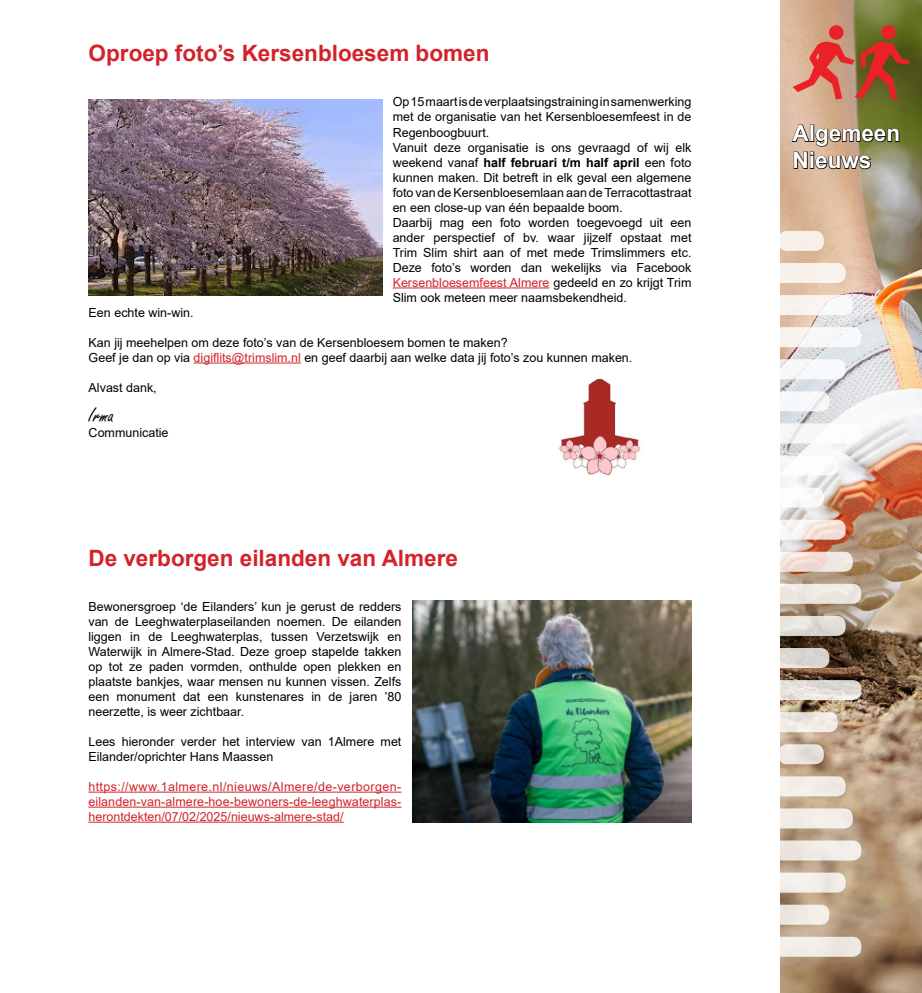
<style>
.page{position:relative;width:922px;height:993px;background:#fff}
.page>*{position:absolute;margin:0;border:0;box-sizing:border-box;transform-origin:0 0}
.t1{font:700 22.5px "Arial";color:#d2232a}
.t2{font:700 22.5px/27px "Arial";color:#fff}
.t3{font:22.5px "Freestyle Script";color:#000}
.t4{font:12.5px/15px "Arial";color:#000}
.t5{font:12.5px/15px "Arial";color:#d2232a;text-align:justify}
.s1{font-weight:700}
.s2{color:#d2232a}
</style>
<div class="page">
<hr style="left:392px;top:287px;width:157px;height:1px;background:#d2232a">
<hr style="left:194px;top:362px;width:107px;height:1px;background:#d2232a">
<img style="left:89px;top:100px;width:293px;height:195px">
<img style="left:558px;top:379px;width:83px;height:96px">
<hr style="left:88px;top:791px;width:313px;height:1px;background:#d2232a">
<hr style="left:88px;top:806px;width:313px;height:1px;background:#d2232a">
<hr style="left:88px;top:821px;width:255px;height:1px;background:#d2232a">
<img style="left:412px;top:600px;width:279px;height:222px">
<img style="left:780px;top:0;width:141px;height:992px">
<svg style="left:790px;top:123px;width:109px;height:47px;background:#8c7d60"></svg>
<svg style="left:792px;top:25px;width:117px;height:74px;background:#b46a4c"></svg>
<div style="left:740px;top:423px;width:121px;height:20px;background:#fff;border-radius:9px"></div>
<div style="left:764px;top:455px;width:73px;height:20px;background:#fff;border-radius:9px"></div>
<div style="left:778px;top:487px;width:45px;height:20px;background:#fff;border-radius:9px"></div>
<svg style="left:756px;top:519px;width:89px;height:20px"></svg>
<svg style="left:749px;top:551px;width:103px;height:20px"></svg>
<svg style="left:740px;top:583px;width:121px;height:20px"></svg>
<svg style="left:756px;top:615px;width:89px;height:20px"></svg>
<svg style="left:772px;top:647px;width:57px;height:20px"></svg>
<div style="left:778px;top:231px;width:45px;height:20px;background:#f7f0e9;border-radius:9px"></div>
<div style="left:756px;top:263px;width:89px;height:20px;background:linear-gradient(to right,#fdfcfb,#f7eee7);border-radius:9px"></div>
<div style="left:749px;top:295px;width:103px;height:20px;background:linear-gradient(to right,#fefcfa,#f7f4f2);border-radius:9px"></div>
<div style="left:740px;top:327px;width:121px;height:20px;background:#fff;border-radius:9px"></div>
<div style="left:756px;top:359px;width:89px;height:20px;background:#f8f9fa;border-radius:9px"></div>
<svg style="left:772px;top:391px;width:57px;height:20px"></svg>
<svg style="left:740px;top:679px;width:121px;height:21px"></svg>
<svg style="left:764px;top:712px;width:73px;height:20px"></svg>
<div style="left:778px;top:744px;width:45px;height:20px;background:linear-gradient(to right,#f1ebe5,#dfd8d4);border-radius:9px"></div>
<div style="left:756px;top:776px;width:89px;height:20px;background:linear-gradient(to right,#fffffe,#ece4dc);border-radius:9px"></div>
<div style="left:749px;top:808px;width:103px;height:20px;background:linear-gradient(to right,#fefefd,#eee7df);border-radius:9px"></div>
<svg style="left:740px;top:840px;width:121px;height:20px;fill:#f2eee9"></svg>
<div style="left:756px;top:872px;width:89px;height:20px;background:linear-gradient(to right,#fffefe,#ece5de);border-radius:9px"></div>
<svg style="left:772px;top:904px;width:57px;height:20px"></svg>
<div style="left:740px;top:936px;width:121px;height:20px;background:linear-gradient(to right,#fff,#e8e1d9);border-radius:9px"></div>
<h1 class="t1" style="left:89px;top:38px;width:402px">Oproep foto’s Kersenbloesem bomen</h1>
<p class="t4" style="left:392px;top:94px;width:300px">Op 15 maart is de verplaatsingstraining in samenwerking met de organisatie van het Kersenbloesemfeest in de Regenboogbuurt.<br>Vanuit deze organisatie is ons gevraagd of wij elk weekend vanaf <span class="s1">half februari t/m half april</span> een foto kunnen maken. Dit betreft in elk geval een algemene foto van de Kersenbloesemlaan aan de Terracottastraat en een close-up van één bepaalde boom.<br>Daarbij mag een foto worden toegevoegd uit een ander perspectief of bv. waar jijzelf opstaat met Trim Slim shirt aan of met mede Trimslimmers etc.<br>Deze foto’s worden dan wekelijks via Facebook <span class="s2">Kersenbloesemfeest Almere</span> gedeeld en zo krijgt Trim Slim ook meteen meer naamsbekendheid.</p>
<p class="t4" style="left:89px;top:304px;width:106px">Een echte win-win.</p>
<p class="t4" style="left:89px;top:334px;width:545px">Kan jij meehelpen om deze foto’s van de Kersenbloesem bomen te maken?<br>Geef je dan op via <span class="s2">digiflits@trimslim.nl</span> en geef daarbij aan welke data jij foto’s zou kunnen maken.</p>
<p class="t4" style="left:89px;top:379px;width:70px">Alvast dank,</p>
<h1 class="t3" style="left:89px;top:402px;width:27px">Irma</h1>
<p class="t4" style="left:89px;top:424px;width:81px">Communicatie</p>
<h1 class="t1" style="left:88px;top:541px;width:371px">De verborgen eilanden van Almere</h1>
<p class="t4" style="left:88px;top:598px;width:314px;text-align:justify">Bewonersgroep ‘de Eilanders’ kun je gerust de redders van de Leeghwaterplaseilanden noemen. De eilanden liggen in de Leeghwaterplas, tussen Verzetswijk en Waterwijk in Almere-Stad. Deze groep stapelde takken op tot ze paden vormden, onthulde open plekken en plaatste bankjes, waar mensen nu kunnen vissen. Zelfs een monument dat een kunstenares in de jaren ’80 neerzette, is weer zichtbaar.</p>
<p class="t4" style="left:88px;top:733px;width:314px">Lees hieronder verder het interview van 1Almere met<br>Eilander/oprichter Hans Maassen</p>
<p class="t5" style="left:88px;top:778px;width:314px">https://www.1almere.nl/nieuws/Almere/de-verborgen&shy;eilanden-van-almere-hoe-bewoners-de-leeghwaterplas&shy;herontdekten/07/02/2025/nieuws-almere-stad/</p>
<h1 class="t2" style="left:792px;top:120px;width:109px">Algemeen<br>Nieuws</h1>
</div>
